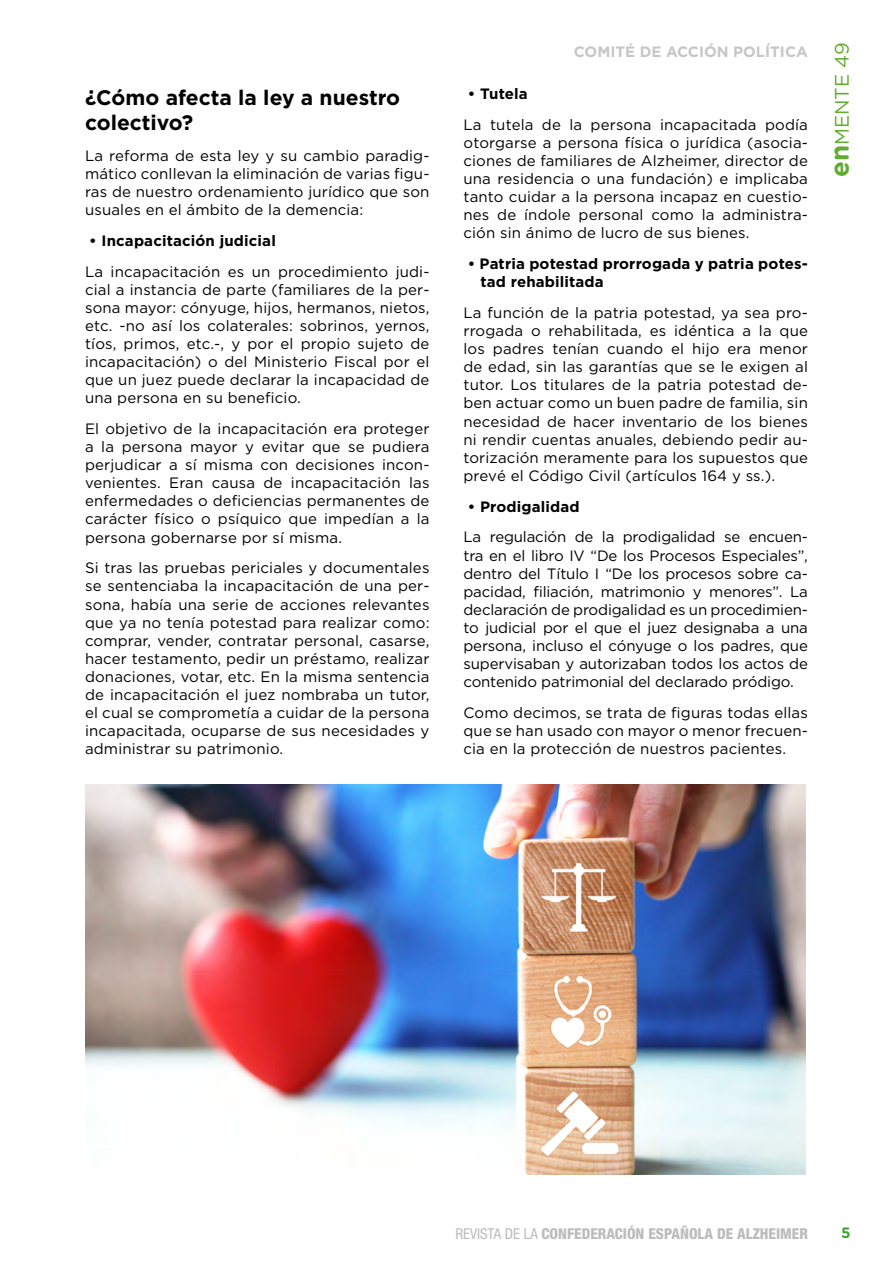
<style>
.page{position:relative;width:893px;height:1263px;background:#fff}
.page>*{position:absolute;margin:0;border:0;box-sizing:border-box;transform-origin:0 0}
.t1{font:700 21px/25.3px "Gotham";color:#000}
.t2{font:19.5px "Gotham";color:#60ac30}
.t3{font:15px/18.1px "Gotham";letter-spacing:.01em;color:#000;text-align:justify}
.t4{font:700 15px/18px "Gotham";letter-spacing:.01em;color:#000}
.t5{font:800 condensed 15px "Helvetica Neue LT Std";color:#bcbcbc}
.t6{font:700 15px "Gotham";color:#c6c6c6}
.t7{font:700 15px "Gotham Rounded";color:#3fa535}
.s1{font-family:"Gotham Rounded";font-weight:700;font-size:25.95px}
.s2{font-weight:400}
</style>
<div class="page">
<img style="left:85px;top:784px;width:721px;height:390px">
<h1 class="t1" style="left:85px;top:84px;width:317px">¿Cómo afecta la ley a nuestro colectivo?</h1>
<p class="t3" style="left:85px;top:146px;width:346px">La reforma de esta ley y su cambio paradig&shy;mático conllevan la eliminación de varias figu&shy;ras de nuestro ordenamiento jurídico que son usuales en el ámbito de la demencia:</p>
<p class="t4" style="left:89px;top:231px;width:188px">• Incapacitación judicial</p>
<p class="t3" style="left:85px;top:262px;width:346px">La incapacitación es un procedimiento judi&shy;cial a instancia de parte (familiares de la per&shy;sona mayor: cónyuge, hijos, hermanos, nietos, etc. -no así los colaterales: sobrinos, yernos, tíos, primos, etc.-, y por el propio sujeto de incapacitación) o del Ministerio Fiscal por el que un juez puede declarar la incapacidad de una persona en su beneficio.</p>
<p class="t3" style="left:85px;top:419px;width:346px">El objetivo de la incapacitación era proteger a la persona mayor y evitar que se pudiera perjudicar a sí misma con decisiones incon&shy;venientes. Eran causa de incapacitación las enfermedades o deficiencias permanentes de carácter físico o psíquico que impedían a la persona gobernarse por sí misma.</p>
<p class="t3" style="left:85px;top:559px;width:346px">Si tras las pruebas periciales y documentales se sentenciaba la incapacitación de una per&shy;sona, había una serie de acciones relevantes que ya no tenía potestad para realizar como: comprar, vender, contratar personal, casarse, hacer testamento, pedir un préstamo, realizar donaciones, votar, etc. En la misma sentencia de incapacitación el juez nombraba un tutor, el cual se comprometía a cuidar de la persona incapacitada, ocuparse de sus necesidades y administrar su patrimonio.</p>
<p class="t6" style="left:574px;top:43px;width:236px">COMITÉ DE ACCIÓN POLÍTICA</p>
<p class="t4" style="left:468px;top:84px;width:61px">• Tutela</p>
<p class="t3" style="left:463px;top:115px;width:346px">La tutela de la persona incapacitada podía otorgarse a persona física o jurídica (asocia&shy;ciones de familiares de Alzheimer, director de una residencia o una fundación) e implicaba tanto cuidar a la persona incapaz en cuestio&shy;nes de índole personal como la administra&shy;ción sin ánimo de lucro de sus bienes.</p>
<p class="t4" style="left:480px;top:254px;width:329px;text-indent:-13px">• Patria potestad prorrogada y patria potes&shy;tad rehabilitada</p>
<p class="t3" style="left:463px;top:303px;width:346px">La función de la patria potestad, ya sea pro&shy;rrogada o rehabilitada, es idéntica a la que los padres tenían cuando el hijo era menor de edad, sin las garantías que se le exigen al tutor. Los titulares de la patria potestad de&shy;ben actuar como un buen padre de familia, sin necesidad de hacer inventario de los bienes ni rendir cuentas anuales, debiendo pedir au&shy;torización meramente para los supuestos que prevé el Código Civil (artículos 164 y ss.).</p>
<p class="t4" style="left:468px;top:497px;width:113px">• Prodigalidad</p>
<p class="t3" style="left:463px;top:528px;width:346px">La regulación de la prodigalidad se encuen&shy;tra en el libro IV “De los Procesos Especiales”, dentro del Título I “De los procesos sobre ca&shy;pacidad, filiación, matrimonio y menores”. La declaración de prodigalidad es un procedimien&shy;to judicial por el que el juez designaba a una persona, incluso el cónyuge o los padres, que supervisaban y autorizaban todos los actos de contenido patrimonial del declarado pródigo.</p>
<p class="t3" style="left:463px;top:703px;width:346px">Como decimos, se trata de figuras todas ellas que se han usado con mayor o menor frecuen&shy;cia en la protección de nuestros pacientes.</p>
<h2 class="t2" style="left:831px;top:177px;width:136px;rotate:-90deg"><span class="s1">en</span>MENTE 49</h2>
<p class="t5" style="left:455px;top:1224px;width:354px"><span class="s2">REVISTA DE LA</span> CONFEDERACIÓN ESPAÑOLA DE ALZHEIMER</p>
<p class="t7" style="left:841px;top:1222px;width:11px">5</p>
</div>
